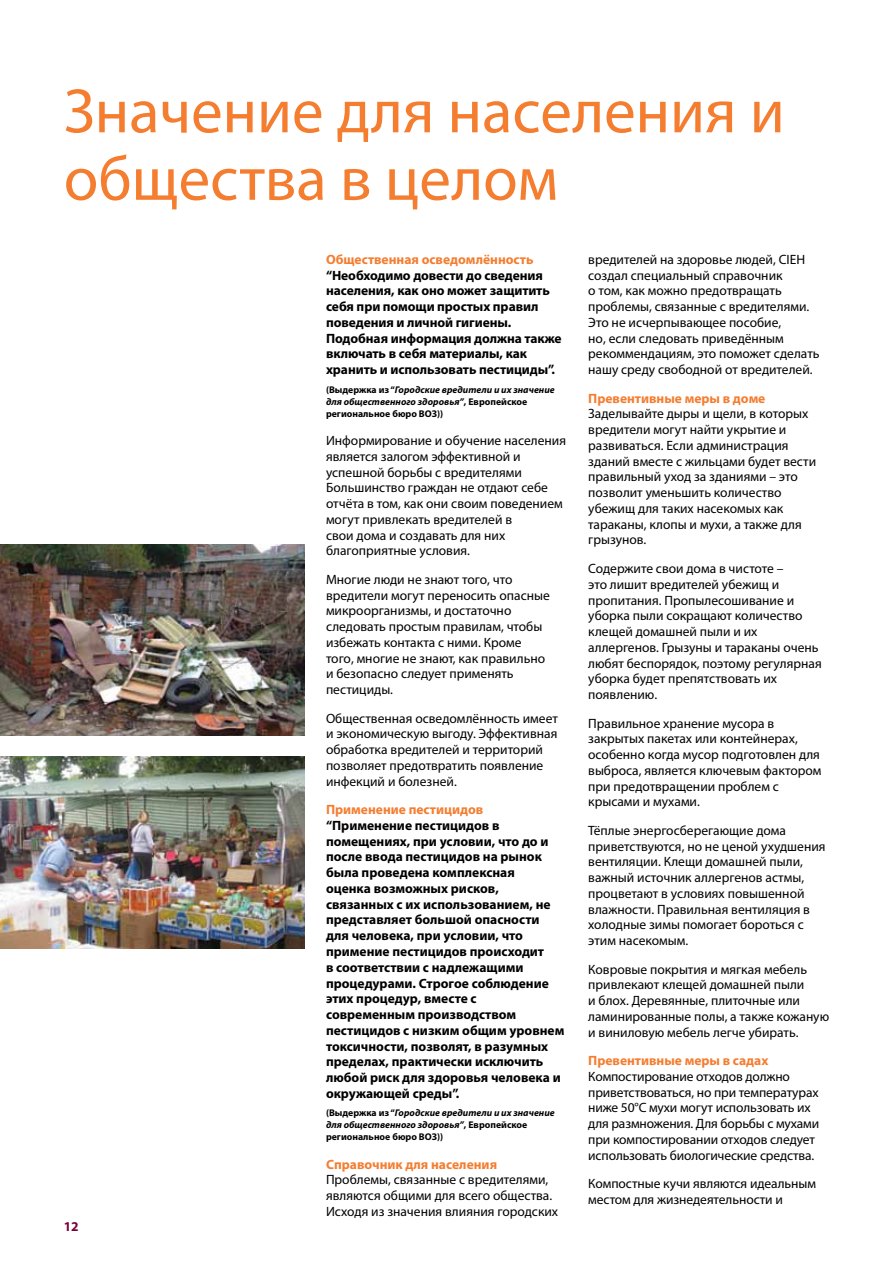
<style>
.page{position:relative;width:893px;height:1263px;background:#fff}
.page>*{position:absolute;margin:0;border:0;box-sizing:border-box;transform-origin:0 0}
.t1{font:63px/67.5px "Myriad Pro";color:#f47d30}
.t2{font:13.5px/15.8px "Myriad Pro";color:#000}
.t3{font:700 13.5px/15.8px "Myriad Pro";color:#000}
.t4{font:700 13.5px "Myriad Pro";color:#f47d30}
.t5{font:700 13.5px "Myriad Pro";color:#7a003c}
.t6{font:italic 700 9.75px/12px "Myriad Pro";color:#000}
.s1{font-style:normal}
</style>
<div class="page">
<img style="left:0;top:544px;width:305px;height:192px">
<img style="left:0;top:757px;width:305px;height:191px">
<h1 class="t1" style="left:64px;top:76px;width:722px">Значение для населения и общества в целом</h1>
<p class="t5" style="left:64px;top:1217px;width:16px">12</p>
<p class="t4" style="left:326px;top:250px;width:209px">Общественная осведомлённость</p>
<p class="t3" style="left:326px;top:267px;width:237px">“Необходимо довести до сведения населения, как оно может защитить себя при помощи простых правил поведения и личной гигиены.<br>Подобная информация должна также включать в себя материалы, как хранить и использовать пестициды”.</p>
<p class="t6" style="left:326px;top:383px;width:230px"><span class="s1">(Выдержка из “</span>Городские вредители и их значение для общественного здоровья”<span class="s1">, Европейское региональное бюро ВОЗ))</span></p>
<p class="t2" style="left:326px;top:432px;width:242px">Информирование и обучение населения является залогом эффективной и успешной борьбы с вредителями<br>Большинство граждан не отдают себе отчёта в том, как они своим поведением могут привлекать вредителей в<br>свои дома и создавать для них благоприятные условия.</p>
<p class="t2" style="left:326px;top:571px;width:225px">Многие люди не знают того, что вредители могут переносить опасные микроорганизмы, и достаточно следовать простым правилам, чтобы избежать контакта с ними. Кроме того, многие не знают, как правильно и безопасно следует применять пестициды.</p>
<p class="t2" style="left:326px;top:710px;width:233px">Общественная осведомлённость имеет и экономическую выгоду. Эффективная обработка вредителей и территорий позволяет предотвратить появление инфекций и болезней.</p>
<p class="t4" style="left:326px;top:801px;width:159px">Применение пестицидов</p>
<p class="t3" style="left:326px;top:817px;width:240px">“Применение пестицидов в помещениях, при условии, что до и после ввода пестицидов на рынок была проведена комплексная<br>оценка возможных рисков, связанных с их использованием, не представляет большой опасности для человека, при условии, что примение пестицидов происходит<br>в соответствии с надлежащими процедурами. Строгое соблюдение этих процедур, вместе с современным производством пестицидов с низким общим уровнем токсичности, позволят, в разумных пределах, практически исключить любой риск для здоровья человека и окружающей среды”.</p>
<p class="t6" style="left:326px;top:1106px;width:230px"><span class="s1">(Выдержка из “</span>Городские вредители и их значение для общественного здоровья”<span class="s1">, Европейское региональное бюро ВОЗ))</span></p>
<p class="t4" style="left:326px;top:1155px;width:173px">Справочник для населения</p>
<p class="t2" style="left:326px;top:1172px;width:234px">Проблемы, связанные с вредителями, являются общими для всего общества.<br>Исходя из значения влияния городских</p>
<p class="t2" style="left:588px;top:251px;width:233px">вредителей на здоровье людей, CIEH создал специальный справочник<br>о том, как можно предотвращать проблемы, связанные с вредителями.<br>Это не исчерпывающее пособие,<br>но, если следовать приведённым рекоммендациям, это поможет сделать нашу среду свободной от вредителей.</p>
<p class="t4" style="left:588px;top:389px;width:179px">Превентивные меры в доме</p>
<p class="t2" style="left:588px;top:406px;width:229px">Заделывайте дыры и щели, в которых вредители могут найти укрытие и развиваться. Если администрация зданий вместе с жильцами будет вести правильный уход за зданиями – это позволит уменьшить количество убежищ для таких насекомых как тараканы, клопы и мухи, а также для грызунов.</p>
<p class="t2" style="left:588px;top:560px;width:235px">Содержите свои дома в чистоте –<br>это лишит вредителей убежищ и пропитания. Пропылесошивание и уборка пыли сокращают количество клещей домашней пыли и их аллергенов. Грызуны и тараканы очень любят беспорядок, поэтому регулярная уборка будет препятствовать их появлению.</p>
<p class="t2" style="left:588px;top:715px;width:235px">Правильное хранение мусора в закрытых пакетах или контейнерах, особенно когда мусор подготовлен для выброса, является ключевым фактором при предотвращении проблем с крысами и мухами.</p>
<p class="t2" style="left:588px;top:822px;width:239px">Тёплые энергосберегающие дома приветствуются, но не ценой ухудшения вентиляции. Клещи домашней пыли, важный источник аллергенов астмы, процветают в условиях повышенной влажности. Правильная вентиляция в холодные зимы помогает бороться с этим насекомым.</p>
<p class="t2" style="left:588px;top:961px;width:242px">Ковровые покрытия и мягкая мебель привлекают клещей домашней пыли<br>и блох. Деревянные, плиточные или ламинированные полы, а также кожаную и виниловую мебель легче убирать.</p>
<p class="t4" style="left:588px;top:1052px;width:182px">Превентивные меры в садах</p>
<p class="t2" style="left:588px;top:1068px;width:232px">Компостирование отходов должно приветствоваться, но при температурах ниже 50°С мухи могут использовать их для размножения. Для борьбы с мухами при компостировании отходов следует использовать биологические средства.</p>
<p class="t2" style="left:588px;top:1176px;width:229px">Компостные кучи являются идеальным местом для жизнедеятельности и</p>
</div>
